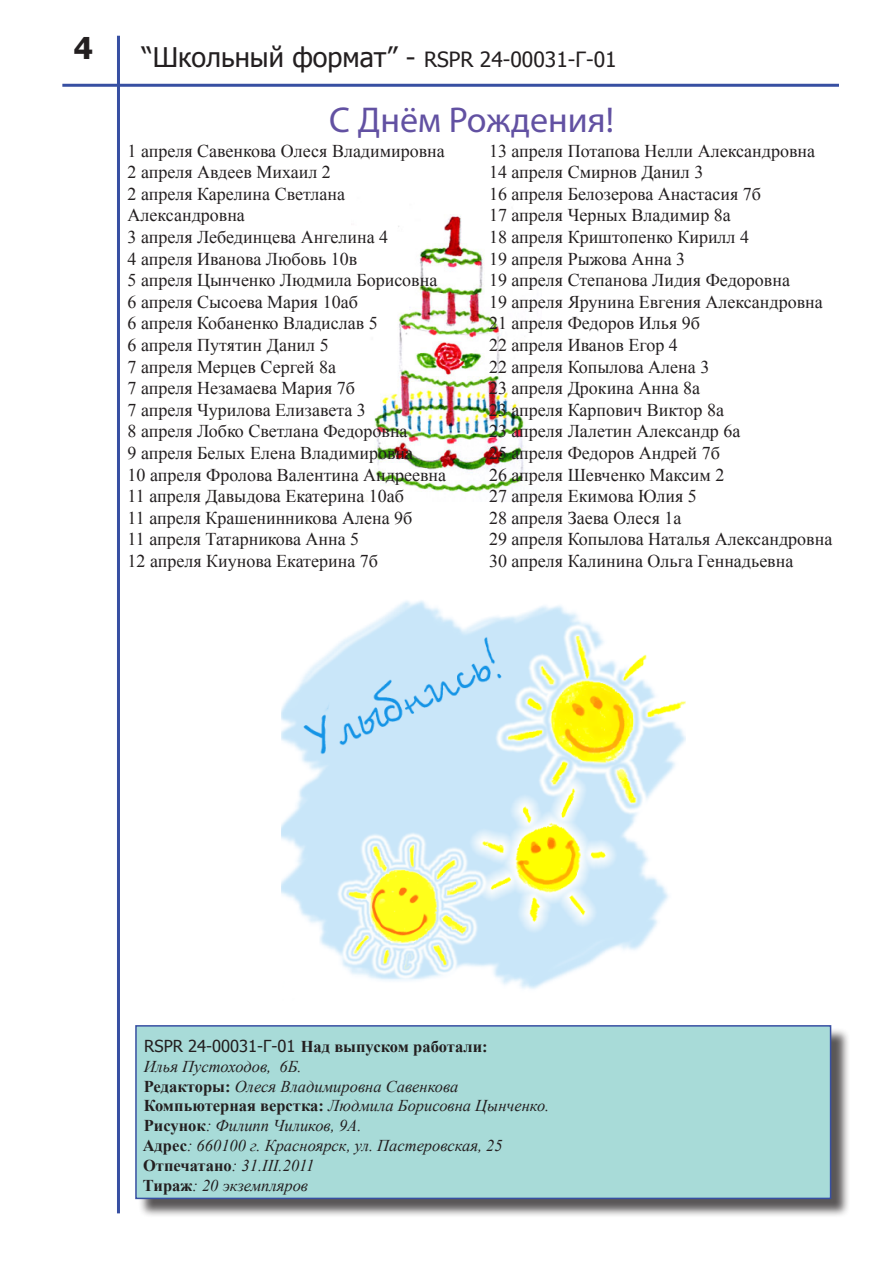
<style>
.page{position:relative;width:893px;height:1263px;background:#fff}
.page>*{position:absolute;margin:0;border:0;box-sizing:border-box;transform-origin:0 0}
.t1{font:36px "Myriad Pro";color:#6251a2}
.t2{font:700 30px "Tahoma";color:#231f20}
.t3{font:27px "Tahoma";color:#231f20}
.t4{font:18px/21.6px "Times New Roman";color:#231f20}
.t5{font:italic 16.5px "Times New Roman";color:#231f20}
.t6{font:700 16.5px "Times New Roman";color:#231f20}
.s1{font-size:21px}
.s2{font-family:"Tahoma";font-weight:400}
.s3{font-weight:700;font-style:normal}
</style>
<div class="page">
<hr style="left:117px;top:36px;width:3px;height:1177px;background:#374fa2">
<hr style="left:62px;top:84px;width:777px;height:3px;background:#374fa2">
<img style="left:366px;top:214px;width:173px;height:287px">
<div style="left:137px;top:1027px;width:713px;height:190px;background:#231f20;opacity:.75"></div>
<div style="left:135px;top:1025px;width:696px;height:174px;background:#a8dbd8;border:2px solid #374fa2"></div>
<img style="left:281px;top:600px;width:404px;height:389px">
<h2 class="t2" style="left:74px;top:27px;width:21px">4</h2>
<h3 class="t3" style="left:142px;top:39px;width:476px">“Школьный формат” - <span class="s1">RSPR 24-00031-Г-01</span></h3>
<p class="t1" style="left:329px;top:98px;width:286px">С Днём Рождения!</p>
<p class="t4" style="left:128px;top:140px;width:319px">1 апреля Савенкова Олеся Владимировна</p>
<p class="t4" style="left:128px;top:161px;width:205px">2 апреля Авдеев Михаил 2</p>
<p class="t4" style="left:128px;top:183px;width:219px">2 апреля Карелина Светлана<br>Александровна</p>
<p class="t4" style="left:128px;top:226px;width:262px">3 апреля Лебединцева Ангелина 4</p>
<p class="t4" style="left:128px;top:248px;width:231px">4 апреля Иванова Любовь 10в</p>
<p class="t4" style="left:128px;top:269px;width:311px">5 апреля Цынченко Людмила Борисовна</p>
<p class="t4" style="left:128px;top:291px;width:232px">6 апреля Сысоева Мария 10аб</p>
<p class="t4" style="left:128px;top:312px;width:252px">6 апреля Кобаненко Владислав 5</p>
<p class="t4" style="left:128px;top:334px;width:203px">6 апреля Путятин Данил 5</p>
<p class="t4" style="left:128px;top:356px;width:210px">7 апреля Мерцев Сергей 8а</p>
<p class="t4" style="left:128px;top:377px;width:229px">7 апреля Незамаева Мария 7б</p>
<p class="t4" style="left:128px;top:399px;width:240px">7 апреля Чурилова Елизавета 3</p>
<p class="t4" style="left:128px;top:420px;width:282px">8 апреля Лобко Светлана Федоровна</p>
<p class="t4" style="left:128px;top:442px;width:287px">9 апреля Белых Елена Владимировна</p>
<p class="t4" style="left:128px;top:464px;width:320px">10 апреля Фролова Валентина Андреевна</p>
<p class="t4" style="left:128px;top:485px;width:278px">11 апреля Давыдова Екатерина 10аб</p>
<p class="t4" style="left:128px;top:507px;width:286px">11 апреля Крашенинникова Алена 9б</p>
<p class="t4" style="left:128px;top:528px;width:233px">11 апреля Татарникова Анна 5</p>
<p class="t4" style="left:128px;top:550px;width:252px">12 апреля Киунова Екатерина 7б</p>
<p class="t4" style="left:489px;top:140px;width:328px">13 апреля Потапова Нелли Александровна</p>
<p class="t4" style="left:489px;top:161px;width:216px">14 апреля Смирнов Данил 3</p>
<p class="t4" style="left:489px;top:183px;width:274px">16 апреля Белозерова Анастасия 7б</p>
<p class="t4" style="left:489px;top:204px;width:243px">17 апреля Черных Владимир 8а</p>
<p class="t4" style="left:489px;top:226px;width:262px">18 апреля Криштопенко Кирилл 4</p>
<p class="t4" style="left:489px;top:248px;width:198px">19 апреля Рыжова Анна 3</p>
<p class="t4" style="left:489px;top:269px;width:302px">19 апреля Степанова Лидия Федоровна</p>
<p class="t4" style="left:489px;top:291px;width:335px">19 апреля Ярунина Евгения Александровна</p>
<p class="t4" style="left:489px;top:312px;width:212px">21 апреля Федоров Илья 9б</p>
<p class="t4" style="left:489px;top:334px;width:190px">22 апреля Иванов Егор 4</p>
<p class="t4" style="left:489px;top:356px;width:222px">22 апреля Копылова Алена 3</p>
<p class="t4" style="left:489px;top:377px;width:213px">23 апреля Дрокина Анна 8а</p>
<p class="t4" style="left:489px;top:399px;width:236px">23 апреля Карпович Виктор 8а</p>
<p class="t4" style="left:489px;top:420px;width:253px">23 апреля Лалетин Александр 6а</p>
<p class="t4" style="left:489px;top:442px;width:232px">25 апреля Федоров Андрей 7б</p>
<p class="t4" style="left:489px;top:464px;width:237px">26 апреля Шевченко Максим 2</p>
<p class="t4" style="left:489px;top:485px;width:209px">27 апреля Екимова Юлия 5</p>
<p class="t4" style="left:489px;top:507px;width:194px">28 апреля Заева Олеся 1а</p>
<p class="t4" style="left:489px;top:528px;width:345px">29 апреля Копылова Наталья Александровна</p>
<p class="t4" style="left:489px;top:550px;width:306px">30 апреля Калинина Ольга Геннадьевна</p>
<p class="t6" style="left:144px;top:1035px;width:345px"><span class="s2">RSPR 24-00031-Г-01</span> Над выпуском работали:</p>
<p class="t5" style="left:144px;top:1055px;width:160px">Илья Пустоходов, 6Б.</p>
<p class="t5" style="left:144px;top:1074px;width:316px"><span class="s3">Редакторы:</span> Олеся Владимировна Савенкова</p>
<p class="t5" style="left:144px;top:1094px;width:407px"><span class="s3">Компьютерная верстка:</span> Людмила Борисовна Цынченко.</p>
<p class="t5" style="left:144px;top:1114px;width:219px"><span class="s3">Рисунок</span>: Филипп Чиликов, 9А.</p>
<p class="t5" style="left:143px;top:1134px;width:362px"><span class="s3">Адрес</span>: 660100 г. Красноярск, ул. Пастеровская, 25</p>
<p class="t5" style="left:143px;top:1154px;width:173px"><span class="s3">Отпечатано</span>: 31.III.2011</p>
<p class="t5" style="left:143px;top:1173px;width:167px"><span class="s3">Тираж</span>: 20 экземпляров</p>
</div>
